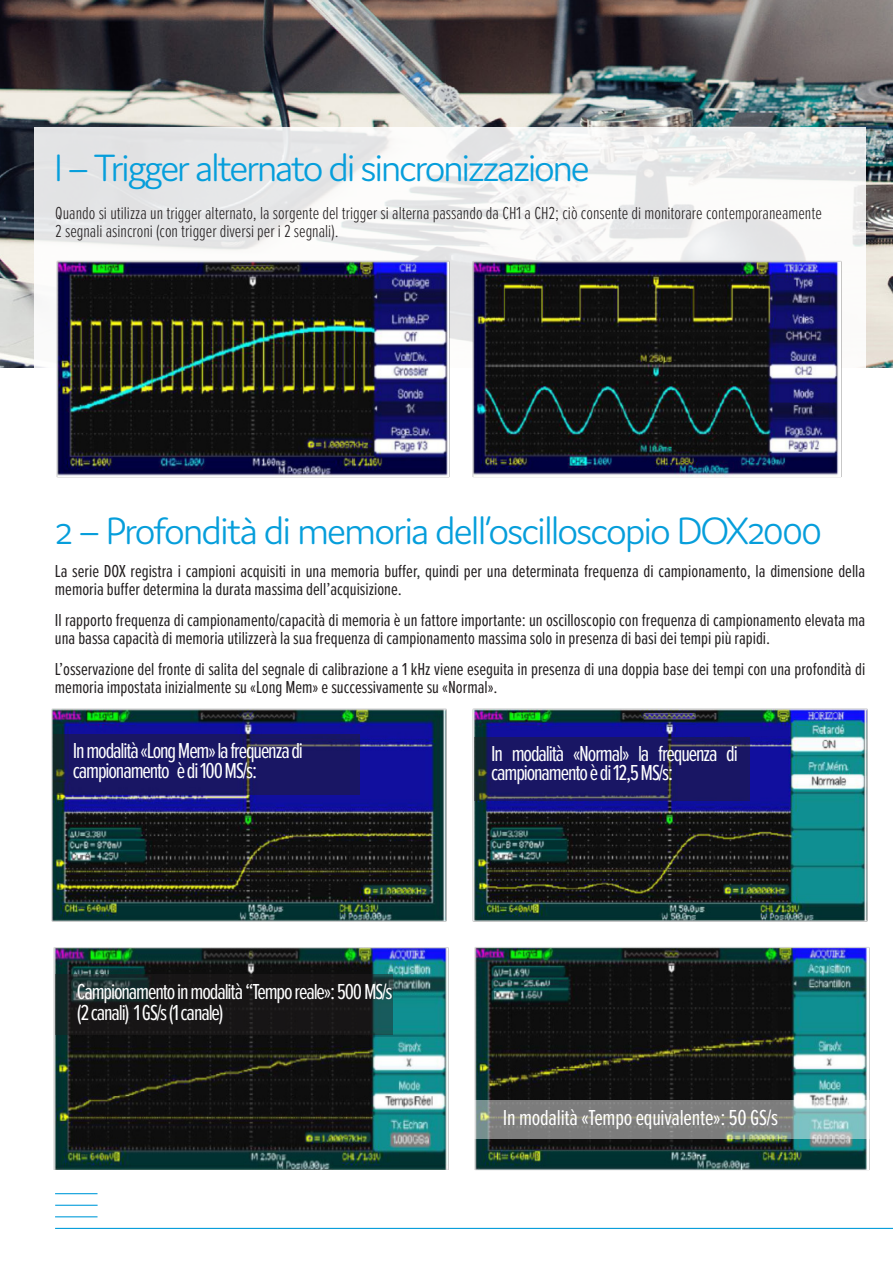
<style>
.page{position:relative;width:893px;height:1263px;background:#fff}
.page>*{position:absolute;margin:0;border:0;box-sizing:border-box;transform-origin:0 0}
.Paragraphe_1{font:300 40.5px "Domus";letter-spacing:-.06em;color:#069edb}
.t1{font:22.5px/21px "Proxima Nova Ex Cn";letter-spacing:-.05em;color:#fff}
.t2{font:22.5px "Proxima Nova Ex Cn";letter-spacing:-.01em;color:#fff}
.t3{font:18px/18px "Proxima Nova Ex Cn";color:#231f20}
.t4{font:300 18px/18px "Proxima Nova Ex Cn";color:#231f20}
</style>
<div class="page">
<img style="left:0;top:0;width:893px;height:368px">
<svg style="left:34px;top:128px;width:831px;height:291px"></svg>
<img style="left:52px;top:709px;width:394px;height:213px">
<img style="left:54px;top:947px;width:395px;height:223px">
<img style="left:473px;top:709px;width:395px;height:213px">
<img style="left:475px;top:947px;width:395px;height:223px">
<img style="left:56px;top:260px;width:394px;height:218px">
<img style="left:473px;top:261px;width:369px;height:217px">
<hr style="left:55px;top:1228px;width:838px;height:1px;background:#069edb">
<hr style="left:55px;top:1216px;width:43px;height:1px;background:#069edb">
<hr style="left:55px;top:1193px;width:43px;height:1px;background:#069edb">
<hr style="left:55px;top:1205px;width:43px;height:1px;background:#069edb">
<svg style="left:474px;top:1100px;width:396px;height:38px;background:#87908e"></svg>
<svg style="left:53px;top:734px;width:307px;height:61px;background:#1a1861"></svg>
<svg style="left:474px;top:737px;width:276px;height:63px;background:#1c1b60"></svg>
<svg style="left:55px;top:974px;width:338px;height:61px;background:#191e1e"></svg>
<p class="Paragraphe_1" style="left:54px;top:145px;width:537px">I – Trigger alternato di sincronizzazione</p>
<p class="t4" style="left:55px;top:204px;width:768px">Quando si utilizza un trigger alternato, la sorgente del trigger si alterna passando da CH1 a CH2; ciò consente di monitorare contemporaneamente<br>2 segnali asincroni (con trigger diversi per i 2 segnali).</p>
<p class="Paragraphe_1" style="left:55px;top:508px;width:768px">2 – Profondità di memoria dell’oscilloscopio DOX2000</p>
<p class="t3" style="left:55px;top:563px;width:812px">La serie DOX registra i campioni acquisiti in una memoria buffer, quindi per una determinata frequenza di campionamento, la dimensione della memoria buffer determina la durata massima dell’acquisizione.</p>
<p class="t3" style="left:55px;top:611px;width:812px">Il rapporto frequenza di campionamento/capacità di memoria è un fattore importante: un oscilloscopio con frequenza di campionamento elevata ma una bassa capacità di memoria utilizzerà la sua frequenza di campionamento massima solo in presenza di basi dei tempi più rapidi.</p>
<p class="t3" style="left:55px;top:660px;width:812px">L’osservazione del fronte di salita del segnale di calibrazione a 1 kHz viene eseguita in presenza di una doppia base dei tempi con una profondità di memoria impostata inizialmente su «Long Mem» e successivamente su «Normal».</p>
<p class="t1" style="left:73px;top:740px;width:232px">In modalità «Long Mem» la frequenza di</p>
<p class="t1" style="left:73px;top:760px;width:186px">campionamento è di 100 MS/s:</p>
<p class="t1" style="left:77px;top:982px;width:317px">Campionamento in modalità “Tempo reale»: 500 MS/s (2 canali) 1 GS/s (1 canale)</p>
<p class="t1" style="left:491px;top:744px;width:248px;line-height:19.5px">In modalità «Normal» la frequenza di campionamento è di 12,5 MS/s:</p>
<p class="t2" style="left:503px;top:1104px;width:277px">In modalità «Tempo equivalente»: 50 GS/s</p>
</div>
